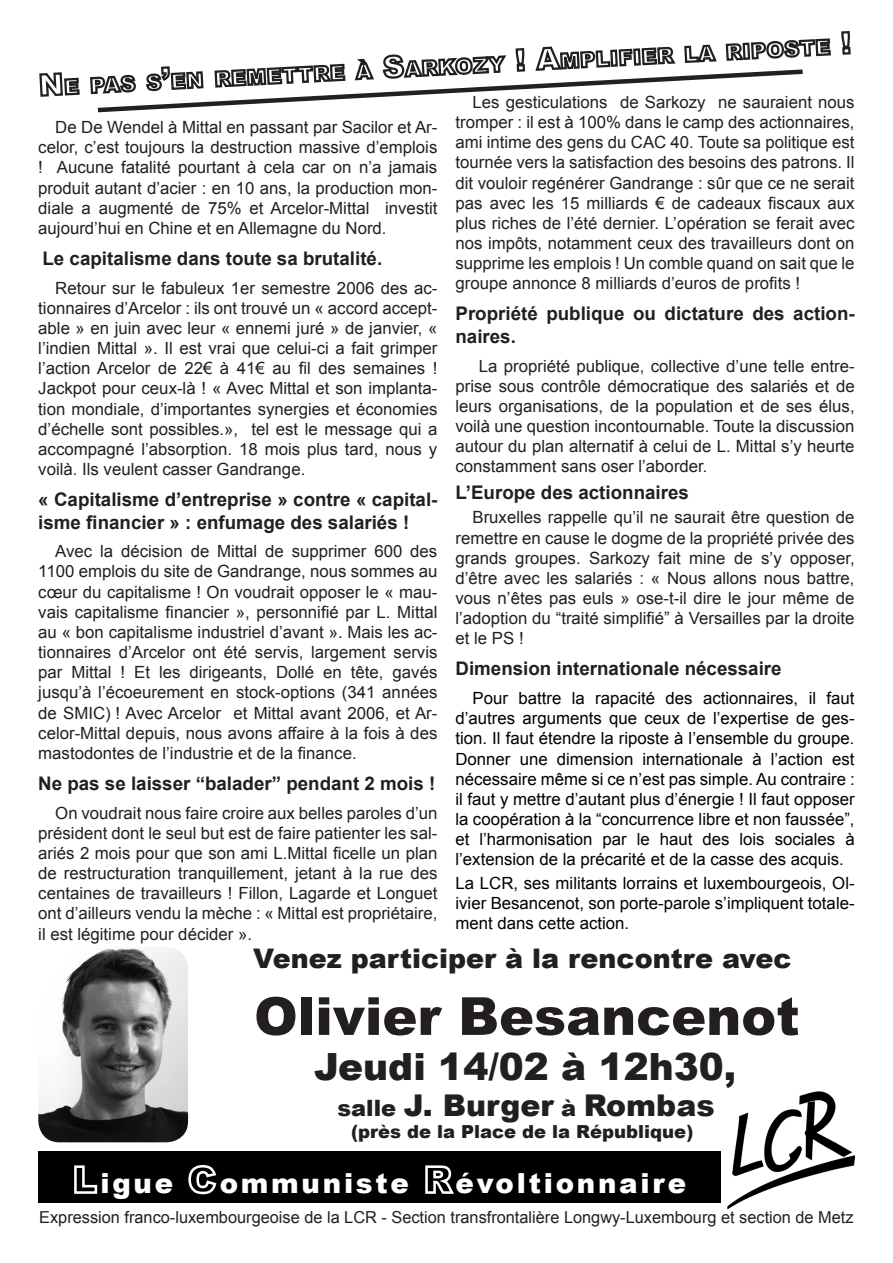
<style>
.page{position:relative;width:893px;height:1263px;background:#fff}
.page>*{position:absolute;margin:0;border:0;box-sizing:border-box;transform-origin:0 0}
.t1{font:900 52.5px "Arial";color:#231f20}
.t2{font:900 37.5px "Arial";color:#231f20}
.t3{font:900 30px "Arial";color:#231f20}
.t4{font:900 27.6px "Arial";letter-spacing:.1em;color:#fff}
.t5{font:900 27px "Arial";color:#231f20}
.t6{font:700 18.75px/22.5px "Arial";color:#231f20}
.t7{font:900 18px "Arial";color:#231f20}
.t8{font:16.8px/20.1px "Arial";color:#231f20;text-align:justify}
.t9{font:16.8px/20.1px "Arial";color:#000;text-align:justify}
.t10{font:16.5px "Arial";color:#231f20}
.s1{font-size:22.5px}
</style>
<div class="page">
<svg style="left:39px;top:72px;width:41px;height:25px"></svg>
<svg style="left:841px;top:31px;width:10px;height:24px"></svg>
<svg style="left:90px;top:38px;width:741px;height:75px"></svg>
<div style="left:38px;top:1151px;width:683px;height:51px;background:#000"></div>
<svg style="left:74px;top:1165px;width:24px;height:29px"></svg>
<svg style="left:188px;top:1165px;width:29px;height:30px"></svg>
<svg style="left:425px;top:1165px;width:29px;height:29px"></svg>
<img style="left:38px;top:947px;width:150px;height:195px">
<img style="left:727px;top:1092px;width:128px;height:117px">
<p class="t8" style="left:455px;top:92px;width:401px;text-indent:17px">Les gesticulations de Sarkozy ne sauraient nous tromper : il est à 100% dans le camp des actionnaires, ami intime des gens du CAC 40. Toute sa politique est tournée vers la satisfaction des besoins des patrons. Il dit vouloir regénérer Gandrange : sûr que ce ne serait pas avec les 15 milliards € de cadeaux fiscaux aux plus riches de l’été dernier. L’opération se ferait avec nos impôts, notamment ceux des travailleurs dont on supprime les emplois ! Un comble quand on sait que le groupe annonce 8 milliards d’euros de profits !</p>
<p class="t6" style="left:455px;top:303px;width:401px">Propriété publique ou dictature des action&shy;naires.</p>
<p class="t8" style="left:455px;top:356px;width:401px;text-indent:23px">La propriété publique, collective d’une telle entre&shy;prise sous contrôle démocratique des salariés et de leurs organisations, de la population et de ses élus, voilà une question incontournable. Toute la discussion autour du plan alternatif à celui de L. Mittal s’y heurte constamment sans oser l’aborder.</p>
<p class="t6" style="left:455px;top:482px;width:235px">L’Europe des actionnaires</p>
<p class="t8" style="left:455px;top:508px;width:401px;text-indent:17px">Bruxelles rappelle qu’il ne saurait être question de remettre en cause le dogme de la propriété privée des grands groupes. Sarkozy fait mine de s’y opposer, d’être avec les salariés : « Nous allons nous battre, vous n’êtes pas euls » ose-t-il dire le jour même de l’adoption du “traité simplifié” à Versailles par la droite et le PS !</p>
<p class="t6" style="left:455px;top:658px;width:328px">Dimension internationale nécessaire</p>
<p class="t9" style="left:455px;top:688px;width:401px;text-indent:17px">Pour battre la rapacité des actionnaires, il faut d’autres arguments que ceux de l’expertise de ges&shy;tion. Il faut étendre la riposte à l’ensemble du groupe.<br>Donner une dimension internationale à l’action est nécessaire même si ce n’est pas simple. Au contraire : il faut y mettre d’autant plus d’énergie ! Il faut opposer la coopération à la “concurrence libre et non faussée”, et l’harmonisation par le haut des lois sociales à l’extension de la précarité et de la casse des acquis.</p>
<p class="t9" style="left:455px;top:873px;width:401px">La LCR, ses militants lorrains et luxembourgeois, Ol&shy;ivier Besancenot, son porte-parole s’impliquent totale&shy;ment dans cette action.</p>
<p class="t5" style="left:253px;top:938px;width:540px">Venez participer à la rencontre avec</p>
<p class="t1" style="left:254px;top:978px;width:547px">Olivier Besancenot</p>
<p class="t2" style="left:314px;top:1039px;width:424px">Jeudi 14/02 à 12h30,</p>
<p class="t3" style="left:337px;top:1083px;width:379px"><span class="s1">salle</span> J. Burger <span class="s1">à</span> Rombas</p>
<p class="t7" style="left:351px;top:1118px;width:344px">(près de la Place de la République)</p>
<p class="t8" style="left:38px;top:117px;width:401px;text-indent:17px">De De Wendel à Mittal en passant par Sacilor et Ar&shy;celor, c’est toujours la destruction massive d’emplois ! Aucune fatalité pourtant à cela car on n’a jamais produit autant d’acier : en 10 ans, la production mon&shy;diale a augmenté de 75% et Arcelor-Mittal investit aujourd’hui en Chine et en Allemagne du Nord.</p>
<p class="t6" style="left:43px;top:248px;width:341px">Le capitalisme dans toute sa brutalité.</p>
<p class="t8" style="left:38px;top:278px;width:401px;text-indent:17px">Retour sur le fabuleux 1er semestre 2006 des ac&shy;tionnaires d’Arcelor : ils ont trouvé un « accord accept&shy;able » en juin avec leur « ennemi juré » de janvier, « l’indien Mittal ». Il est vrai que celui-ci a fait grimper l’action Arcelor de 22€ à 41€ au fil des semaines !<br>Jackpot pour ceux-là ! « Avec Mittal et son implanta&shy;tion mondiale, d’importantes synergies et économies d’échelle sont possibles.», tel est le message qui a accompagné l’absorption. 18 mois plus tard, nous y voilà. Ils veulent casser Gandrange.</p>
<p class="t6" style="left:38px;top:489px;width:401px">« Capitalisme d’entreprise » contre « capital&shy;isme financier » : enfumage des salariés !</p>
<p class="t8" style="left:38px;top:541px;width:401px;text-indent:17px">Avec la décision de Mittal de supprimer 600 des 1100 emplois du site de Gandrange, nous sommes au cœur du capitalisme ! On voudrait opposer le « mau&shy;vais capitalisme financier », personnifié par L. Mittal au « bon capitalisme industriel d’avant ». Mais les ac&shy;tionnaires d’Arcelor ont été servis, largement servis par Mittal ! Et les dirigeants, Dollé en tête, gavés jusqu’à l’écoeurement en stock-options (341 années de SMIC) ! Avec Arcelor et Mittal avant 2006, et Ar&shy;celor-Mittal depuis, nous avons affaire à la fois à des mastodontes de l’industrie et de la finance.</p>
<p class="t6" style="left:38px;top:773px;width:399px">Ne pas se laisser “balader” pendant 2 mois !</p>
<p class="t8" style="left:38px;top:803px;width:401px;text-indent:17px">On voudrait nous faire croire aux belles paroles d’un président dont le seul but est de faire patienter les sal&shy;ariés 2 mois pour que son ami L.Mittal ficelle un plan de restructuration tranquillement, jetant à la rue des centaines de travailleurs ! Fillon, Lagarde et Longuet ont d’ailleurs vendu la mèche : « Mittal est propriétaire, il est légitime pour décider ».</p>
<p class="t4" style="left:100px;top:1163px;width:74px">igue</p>
<p class="t4" style="left:220px;top:1163px;width:191px">ommuniste</p>
<p class="t4" style="left:455px;top:1163px;width:232px">évoltionnaire</p>
<p class="t10" style="left:39px;top:1206px;width:816px">Expression franco-luxembourgeoise de la LCR - Section transfrontalière Longwy-Luxembourg et section de Metz</p>
</div>
